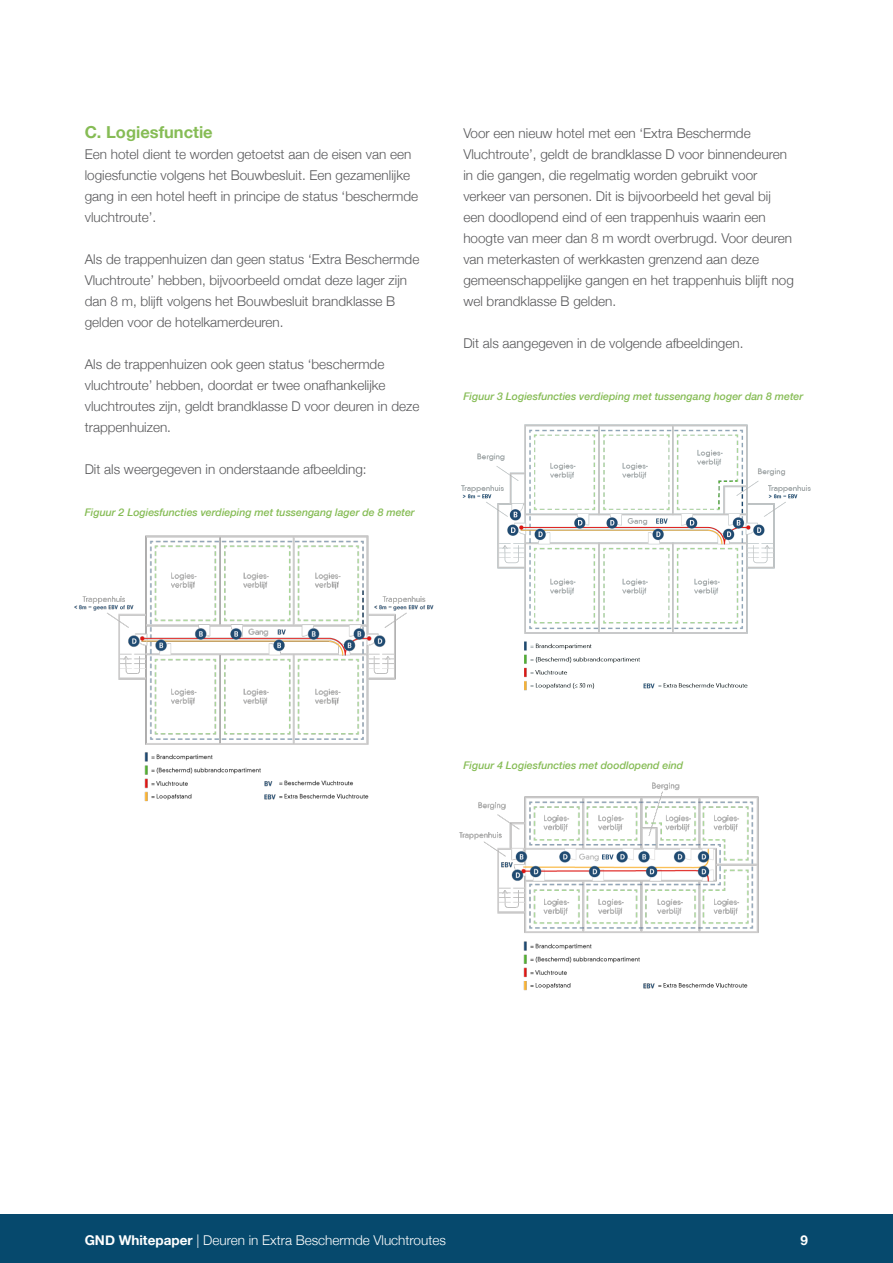
<style>
.page{position:relative;width:893px;height:1263px;background:#fff}
.page>*{position:absolute;margin:0;border:0;box-sizing:border-box;transform-origin:0 0}
.t1{font:700 16.5px "Helvetica Neue";color:#86bc55}
.t2{font:300 13.5px/21px "Helvetica Neue";color:#58585a}
.t3{font:300 13.5px "Helvetica Neue";color:#fff}
.t4{font:700 13.5px "Helvetica Neue";color:#fff}
.t5{font:italic 500 10.5px "Helvetica Neue";color:#86bc55}
.s1{font-weight:700}
</style>
<div class="page">
<div style="left:0;top:1214px;width:893px;height:49px;background:#06496d"></div>
<img style="left:74px;top:535px;width:360px;height:267px">
<img style="left:461px;top:424px;width:350px;height:267px">
<img style="left:459px;top:782px;width:300px;height:209px">
<p class="t1" style="left:85px;top:119px;width:130px">C. Logiesfunctie</p>
<p class="t2" style="left:85px;top:143px;width:335px">Een hotel dient te worden getoetst aan de eisen van een logiesfunctie volgens het Bouwbesluit. Een gezamenlijke gang in een hotel heeft in principe de status ‘beschermde vluchtroute’.</p>
<p class="t2" style="left:85px;top:248px;width:336px">Als de trappenhuizen dan geen status ‘Extra Beschermde Vluchtroute’ hebben, bijvoorbeeld omdat deze lager zijn dan 8 m, blijft volgens het Bouwbesluit brandklasse B gelden voor de hotelkamerdeuren.</p>
<p class="t2" style="left:85px;top:353px;width:336px">Als de trappenhuizen ook geen status ‘beschermde vluchtroute’ hebben, doordat er twee onafhankelijke vluchtroutes zijn, geldt brandklasse D voor deuren in deze trappenhuizen.</p>
<p class="t2" style="left:85px;top:458px;width:283px">Dit als weergegeven in onderstaande afbeelding:</p>
<p class="t5" style="left:85px;top:503px;width:332px">Figuur 2 Logiesfuncties verdieping met tussengang lager de 8 meter</p>
<p class="t2" style="left:463px;top:122px;width:332px">Voor een nieuw hotel met een ‘Extra Beschermde Vluchtroute’, geldt de brandklasse D voor binnendeuren in die gangen, die regelmatig worden gebruikt voor verkeer van personen. Dit is bijvoorbeeld het geval bij een doodlopend eind of een trappenhuis waarin een hoogte van meer dan 8 m wordt overbrugd. Voor deuren van meterkasten of werkkasten grenzend aan deze gemeenschappelijke gangen en het trappenhuis blijft nog wel brandklasse B gelden.</p>
<p class="t2" style="left:463px;top:332px;width:282px">Dit als aangegeven in de volgende afbeeldingen.</p>
<p class="t5" style="left:463px;top:388px;width:341px">Figuur 3 Logiesfuncties verdieping met tussengang hoger dan 8 meter</p>
<p class="t5" style="left:463px;top:756px;width:221px">Figuur 4 Logiesfuncties met doodlopend eind</p>
<p class="t3" style="left:85px;top:1229px;width:363px"><span class="s1">GND Whitepaper</span> | Deuren in Extra Beschermde Vluchtroutes</p>
<p class="t4" style="left:800px;top:1229px;width:9px">9</p>
</div>
